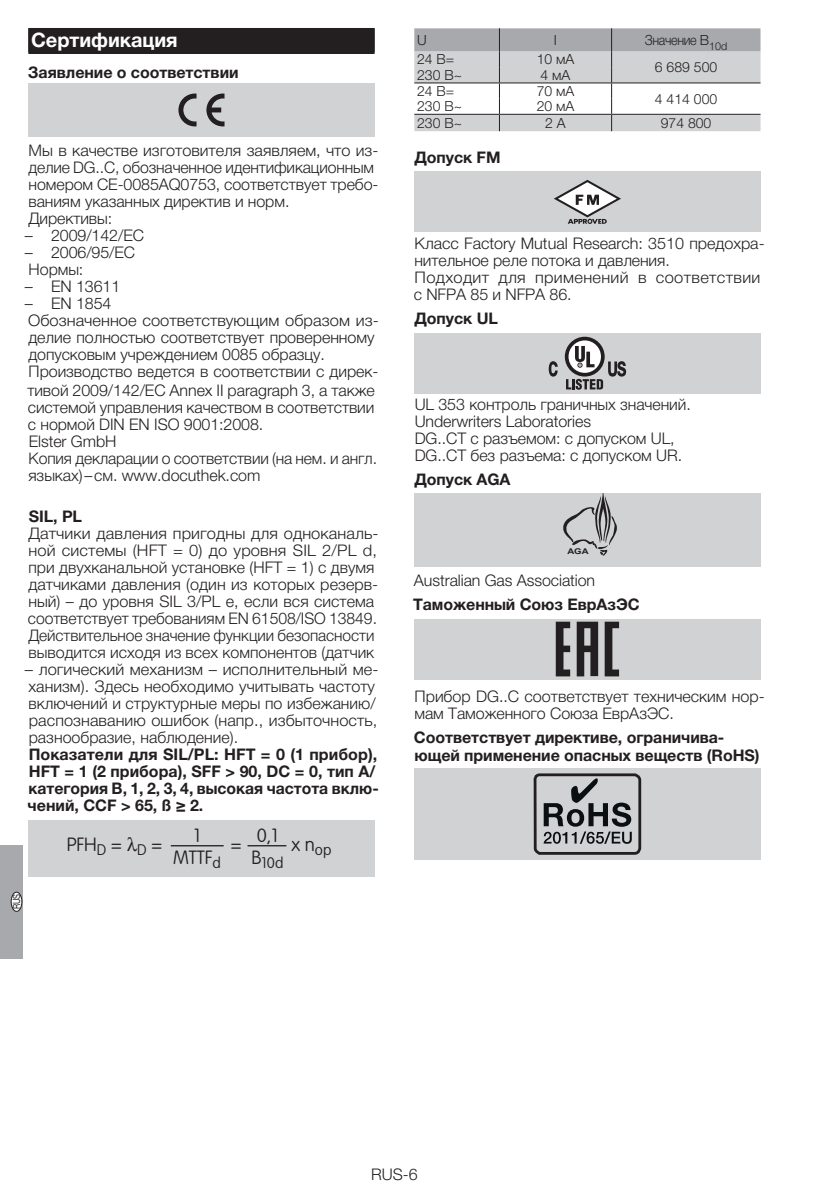
<style>
.page{position:relative;width:840px;height:1191px;background:#fff}
.page>*{position:absolute;margin:0;border:0;box-sizing:border-box;transform-origin:0 0}
.t1{font:700 20px "Helvetica Neue LT Pro";letter-spacing:-.005em;color:#fff}
.t2{font:100 18.8px/22.6px "VAG Rounded Std";color:#231f20;text-align:center}
.t3{font:300 16px/17px "Helvetica Neue LT Pro";letter-spacing:-.005em;color:#231f20}
.t4{font:700 16px/17px "Helvetica Neue LT Pro";letter-spacing:-.005em;color:#231f20}
.t5{font:100 15.2px "VAG Rounded Std";color:#231f20}
.t6{font:300 14px "Helvetica Neue LT Pro";color:#231f20}
.t7{font:300 14px "Helvetica Neue LT Pro";letter-spacing:-.025em;color:#231f20;scale:.9 1}
.t8{font:10px "Helvetica Neue LT Pro";color:#231f20;scale:.75 1}
.t9{font:700 8px "Arial";color:#231f20;scale:1.2 1}
</style>
<div class="page">
<div style="left:0;top:845px;width:23px;height:113px;background:#a8a9ad"></div>
<div style="left:11px;top:892px;width:11px;height:19px;background:#fff;border-radius:50%"></div>
<div style="left:11px;top:891px;width:11px;height:20px;border:1px solid #231f20;border-radius:50%"></div>
<div style="left:28px;top:28px;width:346px;height:26px;background:#231f20"></div>
<div style="left:28px;top:819px;width:346px;height:57px;background:#d1d2d4"></div>
<hr style="left:171px;top:845px;width:52px;height:1px;background:#231f20">
<hr style="left:247px;top:845px;width:39px;height:1px;background:#231f20">
<svg style="left:414px;top:28px;width:346px;height:103px"></svg>
<hr style="left:414px;top:114px;width:85px;height:1px;background:#231f20">
<hr style="left:499px;top:114px;width:112px;height:1px;background:#231f20">
<hr style="left:611px;top:114px;width:149px;height:1px;background:#231f20">
<div style="left:414px;top:171px;width:346px;height:61px;background:#d1d2d4"></div>
<svg style="left:554px;top:180px;width:66px;height:44px"></svg>
<div style="left:414px;top:333px;width:346px;height:60px;background:#d1d2d4"></div>
<svg style="left:564px;top:337px;width:40px;height:39px"></svg>
<div style="left:568px;top:340px;width:32px;height:33px;background:#fff;border-radius:50%"></div>
<svg style="left:548px;top:361px;width:9px;height:15px"></svg>
<svg style="left:565px;top:346px;width:60px;height:44px"></svg>
<div style="left:414px;top:494px;width:346px;height:73px;background:#d1d2d4"></div>
<svg style="left:563px;top:494px;width:54px;height:62px"></svg>
<div style="left:414px;top:618px;width:346px;height:61px;background:#d1d2d4"></div>
<svg style="left:555px;top:621px;width:15px;height:55px"></svg>
<svg style="left:604px;top:621px;width:14px;height:55px"></svg>
<svg style="left:576px;top:621px;width:21px;height:55px"></svg>
<div style="left:414px;top:767px;width:346px;height:92px;background:#d1d2d4"></div>
<svg style="left:533px;top:773px;width:107px;height:81px"></svg>
<div style="left:28px;top:83px;width:346px;height:54px;background:#d1d2d4"></div>
<svg style="left:178px;top:94px;width:18px;height:32px"></svg>
<svg style="left:206px;top:94px;width:18px;height:32px"></svg>
<p class="t1" style="left:31px;top:27px;width:148px">Сертификация</p>
<p class="t4" style="left:28px;top:63px;width:212px">Заявление о соответствии</p>
<p class="t3" style="left:28px;top:141px;width:351px">Мы в качестве изготовителя заявляем, что из&shy;делие DG..C, обозначенное идентификационным номером CE-0085AQ0753, соответствует требо&shy;ваниям указанных директив и норм.<br>Директивы:</p>
<p class="t3" style="left:25px;top:226px;width:121px">– 2009/142/EC</p>
<p class="t3" style="left:25px;top:243px;width:112px">– 2006/95/EC<br>Нормы:</p>
<p class="t3" style="left:25px;top:277px;width:97px">– EN 13611</p>
<p class="t3" style="left:25px;top:294px;width:355px">– EN 1854<br>Обозначенное соответствующим образом из&shy;делие полностью соответствует проверенному допусковым учреждением 0085 образцу.<br>Производство ведется в соответствии с дирек-</p>
<p class="t3" style="left:27px;top:381px;width:351px">тивой 2009/142/EC Annex II paragraph 3, а также системой управления качеством в соответствии с нормой DIN EN ISO 9001:2008.<br>Elster GmbH<br>Копия декларации о соответствии (на нем. и англ. языках)–см. www.docuthek.com</p>
<p class="t4" style="left:29px;top:507px;width:55px">SIL, PL</p>
<p class="t3" style="left:28px;top:524px;width:352px">Датчики давления пригодны для одноканаль&shy;ной системы (HFT = 0) до уровня SIL 2/PL d, при двухканальной установке (HFT = 1) с двумя датчиками давления (один из которых резерв&shy;ный) – до уровня SIL 3/PL e, если вся система соответствует требованиям EN 61508/ISO 13849.<br>Действительное значение функции безопасности выводится исходя из всех компонентов (датчик</p>
<p class="t3" style="left:25px;top:660px;width:355px">– логический механизм – исполнительный ме&shy;ханизм). Здесь необходимо учитывать частоту включений и структурные меры по избежанию/ распознаванию ошибок (напр., избыточность, разнообразие, наблюдение).</p>
<p class="t4" style="left:28px;top:745px;width:352px">Показатели для SIL/PL: HFT = 0 (1 прибор), HFT = 1 (2 прибора), SFF &gt; 90, DC = 0, тип A/ категория B, 1, 2, 3, 4, высокая частота вклю&shy;чений, CCF &gt; 65, ß ≥ 2.</p>
<p class="t2" style="left:67px;top:834px;width:97px">PFH<sub>D</sub> = <sub>D</sub> =</p>
<p class="t2" style="left:230px;top:834px;width:13px">=</p>
<p class="t2" style="left:291px;top:834px;width:41px">x n<sub>op</sub></p>
<p class="t2" style="left:173px;top:824px;width:49px">1<br>MTTF<sub>d</sub></p>
<p class="t2" style="left:257px;top:824px;width:23px">0,1</p>
<p class="t5" style="left:251px;top:854px;width:33px"><sup>B</sup>10d</p>
<p class="t8" style="left:11px;top:908px;width:21px;rotate:-90deg">RUS</p>
<p class="t6" style="left:417px;top:31px;width:11px">U</p>
<p class="t6" style="left:553px;top:31px;width:5px">I</p>
<p class="t7" style="left:644px;top:31px;width:93px">Значение B<sub>10d</sub></p>
<p class="t6" style="left:417px;top:51px;width:39px">24 В=</p>
<p class="t6" style="left:536px;top:51px;width:39px">10 мA</p>
<p class="t6" style="left:654px;top:59px;width:64px">6 689 500</p>
<p class="t6" style="left:417px;top:67px;width:46px">230 В~</p>
<p class="t6" style="left:540px;top:67px;width:31px">4 мA</p>
<p class="t6" style="left:417px;top:82px;width:39px">24 В=</p>
<p class="t6" style="left:536px;top:82px;width:39px">70 мA</p>
<p class="t6" style="left:654px;top:90px;width:64px">4 414 000</p>
<p class="t6" style="left:417px;top:98px;width:46px">230 В~</p>
<p class="t6" style="left:536px;top:98px;width:39px">20 мA</p>
<p class="t6" style="left:417px;top:114px;width:46px">230 В~</p>
<p class="t6" style="left:545px;top:114px;width:22px">2 A</p>
<p class="t6" style="left:660px;top:114px;width:52px">974 800</p>
<p class="t4" style="left:414px;top:148px;width:88px">Допуск FM</p>
<p class="t3" style="left:413px;top:235px;width:352px">Класс Factory Mutual Research: 3510 предохра&shy;нительное реле потока и давления.<br>Подходит для применений в соответствии с NFPA 85 и NFPA 86.</p>
<p class="t4" style="left:414px;top:309px;width:85px">Допуск UL</p>
<p class="t3" style="left:414px;top:396px;width:277px">UL 353 контроль граничных значений.<br>Underwriters Laboratories<br>DG..CT с разъемом: с допуском UL, DG..CT без разъема: с допуском UR.</p>
<p class="t4" style="left:414px;top:470px;width:98px">Допуск AGA</p>
<p class="t9" style="left:567px;top:545px;width:19px">AGA</p>
<p class="t3" style="left:413px;top:571px;width:183px">Australian Gas Association</p>
<p class="t4" style="left:413px;top:595px;width:228px">Таможенный Союз ЕврАзЭС</p>
<p class="t3" style="left:414px;top:687px;width:351px">Прибор DG..C соответствует техническим нор&shy;мам Таможенного Союза ЕврАзЭС.</p>
<p class="t4" style="left:413px;top:727px;width:347px;line-height:18px">Соответствует директиве, ограничива&shy;ющей применение опасных веществ (RoHS)</p>
<p class="t3" style="left:371px;top:1165px;width:48px">RUS-6</p>
</div>
